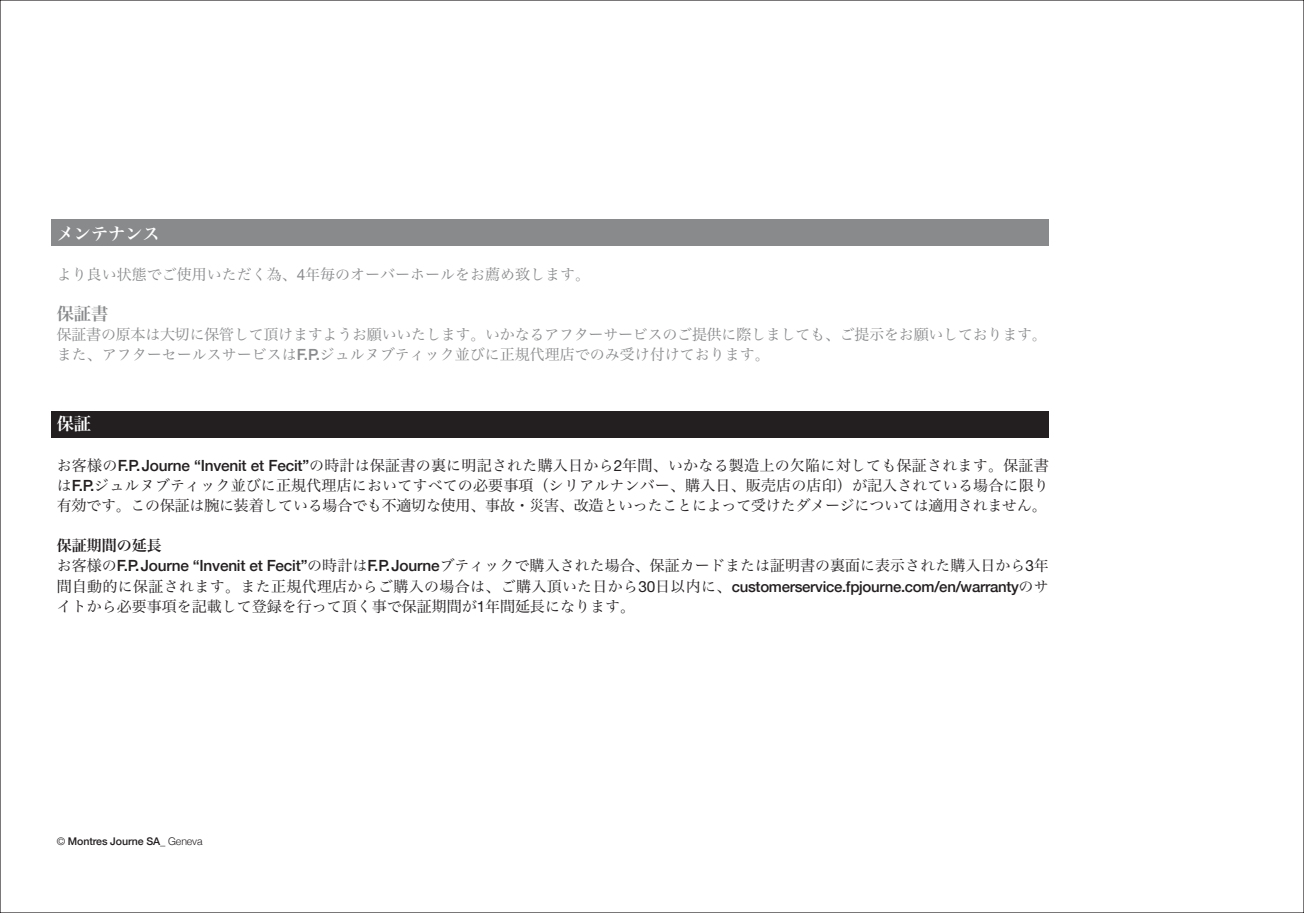
<style>
.page{position:relative;width:1304px;height:913px;background:#fff}
.page>*{position:absolute;margin:0;border:0;box-sizing:border-box;transform-origin:0 0}
.t1{font:17.2px "Hira Min Pro N W6";color:#fff}
.t2{font:17.2px "Hira Min Pro N W6";color:#898a8c}
.t3{font:15px/20px "Hira Min Pro N W3";letter-spacing:-.005em;color:#231f20;text-align:justify}
.t4{font:15px/20px "Hira Min Pro N W3";color:#898a8c}
.t5{font:15px "Hira Min Pro N W6";color:#231f20}
.t6{font:500 10.6px "Helvetica Neue";letter-spacing:-.01em;color:#231f20}
.s1{font-family:"Helvetica Neue";font-size:15.4px}
.s2{font-family:"Helvetica Neue";font-weight:500;font-size:15.4px}
.s3{font-family:"Helvetica Neue";font-weight:500}
.s4{font-weight:300}
</style>
<div class="page">
<div style="left:51px;top:219px;width:998px;height:27px;background:#898a8c"></div>
<div style="left:51px;top:411px;width:998px;height:26px;background:#231f20"></div>
<p class="t1" style="left:57px;top:218px;width:105px">メンテナンス</p>
<p class="t4" style="left:57px;top:263px;width:535px">より良い状態でご使用いただく為、<span class="s1">4</span>年毎のオーバーホールをお薦め致します。</p>
<p class="t2" style="left:57px;top:299px;width:53px">保証書</p>
<p class="t4" style="left:57px;top:323px;width:992px">保証書の原本は大切に保管して頂けますようお願いいたします。いかなるアフターサービスのご提供に際しましても、ご提示をお願いしております。また、アフターセールスサービスは<span class="s2">F.P.</span>ジュルヌブティック並びに正規代理店でのみ受け付けております。</p>
<p class="t1" style="left:57px;top:408px;width:36px">保証</p>
<p class="t3" style="left:57px;top:454px;width:994px">お客様の<span class="s2">F.P.Journe “Invenit et Fecit”</span>の時計は保証書の裏に明記された購入日から<span class="s1">2</span>年間、いかなる製造上の欠陥に対しても保証されます。保証書は<span class="s2">F.P.</span>ジュルヌブティック並びに正規代理店においてすべての必要事項（シリアルナンバー、購入日、販売店の店印）が記入されている場合に限り有効です。この保証は腕に装着している場合でも不適切な使用、事故・災害、改造といったことによって受けたダメージについては適用されません。</p>
<p class="t5" style="left:57px;top:532px;width:106px">保証期間の延長</p>
<p class="t3" style="left:57px;top:554px;width:994px">お客様の<span class="s2">F.P.Journe “Invenit et Fecit”</span>の時計は<span class="s2">F.P.Journe</span>ブティックで購入された場合、保証カードまたは証明書の裏面に表示された購入日から<span class="s1">3</span>年間自動的に保証されます。また正規代理店からご購入の場合は、ご購入頂いた日から<span class="s1">30</span>日以内に、<span class="s3">customerservice.fpjourne.com/en/warranty</span>のサイトから必要事項を記載して登録を行って頂く事で保証期間が<span class="s1">1</span>年間延長になります。</p>
<p class="t6" style="left:57px;top:834px;width:147px"><span class="s4">©</span> Montres Journe SA<span class="s4">_ Geneva</span></p>
</div>
